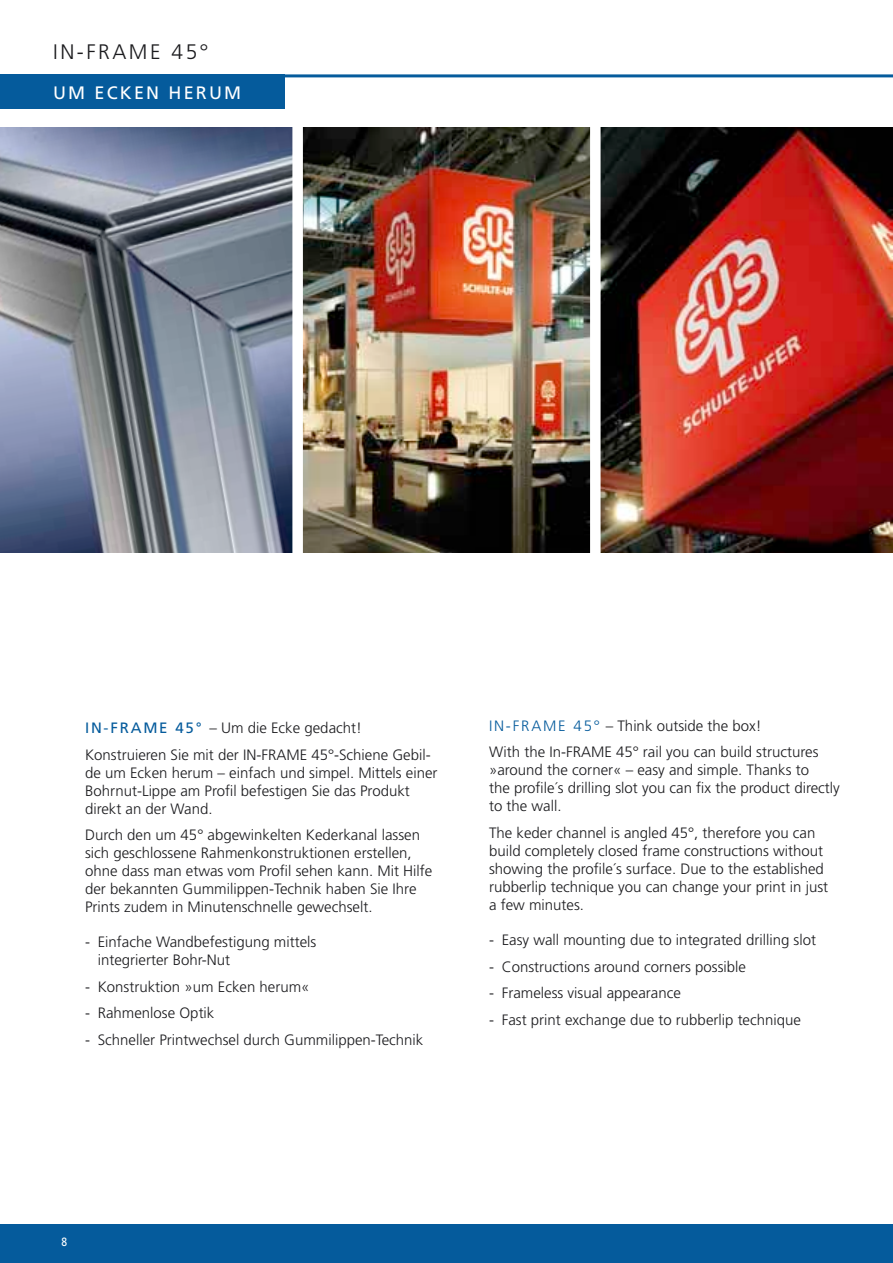
<style>
.page{position:relative;width:893px;height:1263px;background:#fff}
.page>*{position:absolute;margin:0;border:0;box-sizing:border-box;transform-origin:0 0}
.t1{font:300 21px "Frutiger";letter-spacing:.12em;color:#1b1b1e}
.t2{font:18px "Frutiger";color:#fff}
.t3{font:300 15px/18px "Frutiger";color:#1b1b1e}
.t4{font:300 15px "Frutiger";color:#055b9c}
.t5{font:12px "Frutiger";color:#fff;scale:.85 1}
.s1{font-weight:400;color:#055b9c}
.s2{color:#055b9c}
</style>
<div class="page">
<div style="left:0;top:1225px;width:893px;height:38px;background:#055b9c"></div>
<img style="left:0;top:128px;width:893px;height:425px">
<div style="left:292px;top:111px;width:11px;height:446px;background:#fff"></div>
<div style="left:590px;top:111px;width:11px;height:446px;background:#fff"></div>
<hr style="left:0;top:74px;width:893px;height:3px;background:#055b9c">
<div style="left:0;top:74px;width:285px;height:34px;background:#055b9c"></div>
<h1 class="t1" style="left:53px;top:40px;width:157px">in-frame 45°</h1>
<p class="t2" style="left:53px;top:82px;width:93px">UM ECKEN</p>
<p class="t2" style="left:169px;top:82px;width:30px">HERUM</p>
<p class="t3" style="left:85px;top:715px;width:278px;line-height:26.5px"><span class="s1">IN-FRAME 45°</span> – Um die Ecke gedacht!<br>Konstruieren Sie mit der IN-FRAME</p>
<p class="t3" style="left:85px;top:745px;width:354px;text-indent:226px">45°-Schiene Gebil&shy;de um Ecken herum – einfach und simpel. M ittels einer Bohrnut-Lippe am Profil befestigen Sie das Produkt direkt an der Wand.</p>
<p class="t3" style="left:85px;top:826px;width:349px">Durch den um 45° abgewinkelten Kederkanal lassen sich geschlossene Rahmenkonstruktionen erstellen, ohne dass man etwas vom Profil sehen kann. M it Hilfe der bekannten Gummilippen-Technik haben Sie Ihre Prints zudem in M inutenschnelle gewechselt.</p>
<p class="t3" style="left:98px;top:933px;width:220px;text-indent:-13px">- E infache Wandbefestigung mittels integrierter Bohr-Nut</p>
<p class="t3" style="left:85px;top:978px;width:226px">- Konstruktion »um Ecken herum«</p>
<p class="t3" style="left:85px;top:1004px;width:131px">- Rahmenlose Optik</p>
<p class="t3" style="left:85px;top:1031px;width:340px">- Schneller Printwechsel durch Gummilippen-Technik</p>
<p class="t3" style="left:489px;top:712px;width:274px;line-height:26.5px;text-indent:85px"><span class="s2">45°</span> – Think outside the box!<br>With the In-FRAME</p>
<p class="t4" style="left:489px;top:717px;width:35px">IN-FRAME</p>
<p class="t3" style="left:489px;top:743px;width:352px;text-indent:127px">45° rail you can build structures »around the corner« – easy and simple. Thanks to<br>the profile´s drilling slot you can fix the product directly to the wall.</p>
<p class="t3" style="left:489px;top:824px;width:341px">The keder channel is angled 45°, therefore you can build completely closed frame constructions without showing the profile´s surface. Due to the established rubberlip technique you can change your print in just a few minutes.</p>
<p class="t3" style="left:489px;top:931px;width:328px">- Easy wall mounting due to integrated drilling slot</p>
<p class="t3" style="left:489px;top:957px;width:258px">- Constructions around corners possible</p>
<p class="t3" style="left:489px;top:984px;width:193px">- Frameless visual appearance</p>
<p class="t3" style="left:489px;top:1010px;width:313px">- Fast print exchange due to rubberlip technique</p>
<p class="t5" style="left:62px;top:1235px;width:8px">8</p>
</div>
